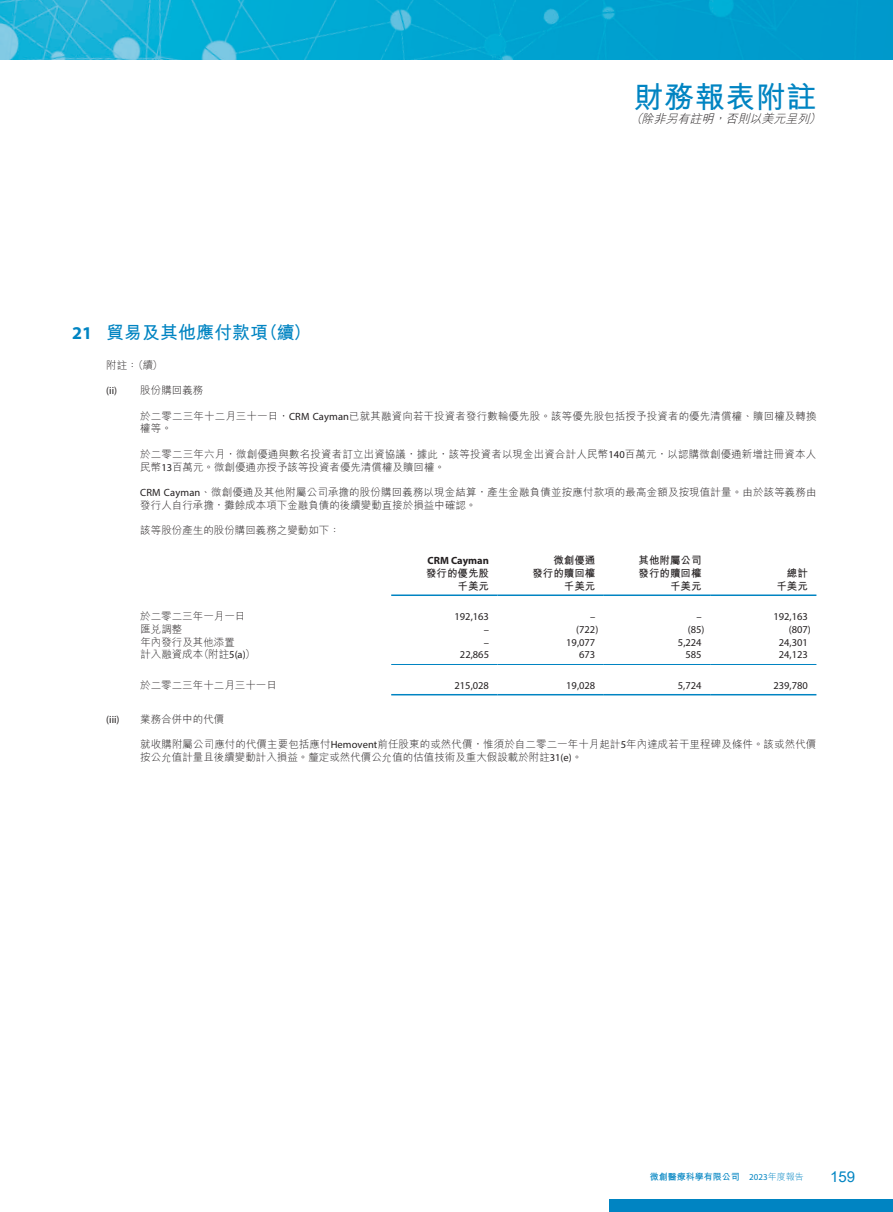
<style>
.page{position:relative;width:893px;height:1212px;background:#fff}
.page>*{position:absolute;margin:0;border:0;box-sizing:border-box;transform-origin:0 0}
.t1{font:700 30px "M Hei HK";letter-spacing:.02em;color:#0084c2}
.t2{font:700 18px "M Hei HK";color:#0084c2}
.t3{font:15px "Arial";color:#0084c2}
.t4{font:italic 300 12px "M Hei HK";color:#231f20}
.t5{font:300 10.5px/12.8px "M Hei HK";letter-spacing:.005em;color:#231f20}
.t6{font:10.5px "Myriad Pro";color:#231f20}
.t7{font:700 10.5px/12.8px "M Hei HK";color:#231f20;text-align:right}
.t8{font:700 10.5px "Myriad Pro";color:#231f20}
.t9{font:700 9px "M Hei HK";color:#0084c2}
.s1{font-family:"Myriad Pro"}
.s2{font-family:"Myriad Pro";font-weight:400}
.s3{font-weight:300}
</style>
<div class="page">
<img style="left:0;top:0;width:893px;height:60px">
<div style="left:609px;top:1199px;width:284px;height:13px;background:#0084c2"></div>
<hr style="left:391px;top:594px;width:106px;height:2px;background:#0084c2">
<hr style="left:497px;top:594px;width:107px;height:2px;background:#0084c2">
<hr style="left:604px;top:594px;width:106px;height:2px;background:#0084c2">
<hr style="left:710px;top:594px;width:106px;height:2px;background:#0084c2">
<hr style="left:391px;top:664px;width:106px;height:1px;background:#0084c2">
<hr style="left:497px;top:664px;width:107px;height:1px;background:#0084c2">
<hr style="left:604px;top:664px;width:106px;height:1px;background:#0084c2">
<hr style="left:710px;top:664px;width:106px;height:1px;background:#0084c2">
<hr style="left:391px;top:694px;width:106px;height:1px;background:#0084c2">
<hr style="left:497px;top:694px;width:107px;height:1px;background:#0084c2">
<hr style="left:604px;top:694px;width:106px;height:1px;background:#0084c2">
<hr style="left:710px;top:694px;width:106px;height:1px;background:#0084c2">
<h1 class="t1" style="left:634px;top:75px;width:184px">財務報表附註</h1>
<p class="t4" style="left:631px;top:111px;width:196px">（除非另有註明，否則以美元呈列）</p>
<h2 class="t2" style="left:72px;top:320px;width:240px"><span class="s1">21</span> 貿易及其他應付款項（續）</h2>
<p class="t5" style="left:106px;top:358px;width:58px">附註：（續）</p>
<p class="t6" style="left:106px;top:384px;width:12px">(ii)</p>
<p class="t5" style="left:140px;top:383px;width:64px">股份購回義務</p>
<p class="t5" style="left:140px;top:409px;width:678px">於二零二三年十二月三十一日，<span class="s2">CRM Cayman</span>已就其融資向若干投資者發行數輪優先股。該等優先股包括授予投資者的優先清償權、贖回權及轉換權等。</p>
<p class="t5" style="left:140px;top:447px;width:677px">於二零二三年六月，微創優通與數名投資者訂立出資協議，據此，該等投資者以現金出資合計人民幣<span class="s2">140</span>百萬元，以認購微創優通新增註冊資本人民幣<span class="s2">13</span>百萬元。微創優通亦授予該等投資者優先清償權及贖回權。</p>
<p class="t5" style="left:140px;top:485px;width:678px"><span class="s2">CRM Cayman</span>、微創優通及其他附屬公司承擔的股份購回義務以現金結算，產生金融負債並按應付款項的最高金額及按現值計量。由於該等義務由發行人自行承擔，攤餘成本項下金融負債的後續變動直接於損益中確認。</p>
<p class="t5" style="left:140px;top:524px;width:201px">該等股份產生的股份購回義務之變動如下：</p>
<p class="t8" style="left:427px;top:554px;width:63px">CRM Cayman</p>
<p class="t7" style="left:426px;top:566px;width:64px">發行的優先股</p>
<p class="t7" style="left:532px;top:553px;width:64px">微創優通<br>發行的贖回權</p>
<p class="t7" style="left:639px;top:553px;width:64px;text-align:left">其他附屬公司發行的贖回權</p>
<p class="t7" style="left:787px;top:566px;width:22px">總計</p>
<p class="t7" style="left:457px;top:578px;width:33px">千美元</p>
<p class="t7" style="left:564px;top:578px;width:33px">千美元</p>
<p class="t7" style="left:670px;top:578px;width:33px">千美元</p>
<p class="t7" style="left:776px;top:578px;width:33px">千美元</p>
<p class="t5" style="left:140px;top:609px;width:107px">於二零二三年一月一日</p>
<p class="t6" style="left:454px;top:610px;width:36px">192,163</p>
<p class="t6" style="left:590px;top:610px;width:7px">–</p>
<p class="t6" style="left:696px;top:610px;width:7px">–</p>
<p class="t6" style="left:773px;top:610px;width:36px">192,163</p>
<p class="t5" style="left:140px;top:622px;width:43px">匯兌調整</p>
<p class="t6" style="left:484px;top:623px;width:7px">–</p>
<p class="t6" style="left:576px;top:623px;width:24px">(722)</p>
<p class="t6" style="left:688px;top:623px;width:18px">(85)</p>
<p class="t6" style="left:789px;top:623px;width:24px">(807)</p>
<p class="t5" style="left:140px;top:635px;width:96px">年內發行及其他添置</p>
<p class="t6" style="left:484px;top:636px;width:7px">–</p>
<p class="t6" style="left:566px;top:636px;width:31px">19,077</p>
<p class="t6" style="left:678px;top:636px;width:25px">5,224</p>
<p class="t6" style="left:779px;top:636px;width:31px">24,301</p>
<p class="t5" style="left:140px;top:648px;width:116px">計入融資成本（附註<span class="s2">5(a)</span>）</p>
<p class="t6" style="left:460px;top:648px;width:31px">22,865</p>
<p class="t6" style="left:579px;top:648px;width:18px">673</p>
<p class="t6" style="left:685px;top:648px;width:18px">585</p>
<p class="t6" style="left:779px;top:648px;width:31px">24,123</p>
<p class="t5" style="left:140px;top:678px;width:138px">於二零二三年十二月三十一日</p>
<p class="t6" style="left:454px;top:679px;width:36px">215,028</p>
<p class="t6" style="left:566px;top:679px;width:31px">19,028</p>
<p class="t6" style="left:678px;top:679px;width:25px">5,724</p>
<p class="t6" style="left:773px;top:679px;width:36px">239,780</p>
<p class="t6" style="left:106px;top:712px;width:15px">(iii)</p>
<p class="t5" style="left:140px;top:712px;width:85px">業務合併中的代價</p>
<p class="t5" style="left:140px;top:737px;width:678px">就收購附屬公司應付的代價主要包括應付<span class="s2">Hemovent</span>前任股東的或然代價，惟須於自二零二一年十月起計<span class="s2">5</span>年內達成若干里程碑及條件。該或然代價按公允值計量且後續變動計入損益。釐定或然代價公允值的估值技術及重大假設載於附註<span class="s2">31(e)</span>。</p>
<p class="t9" style="left:650px;top:1170px;width:156px">微創醫療科學有限公司 <span class="s2">2023</span><span class="s3">年度報告</span></p>
<h3 class="t3" style="left:830px;top:1166px;width:27px">159</h3>
</div>
